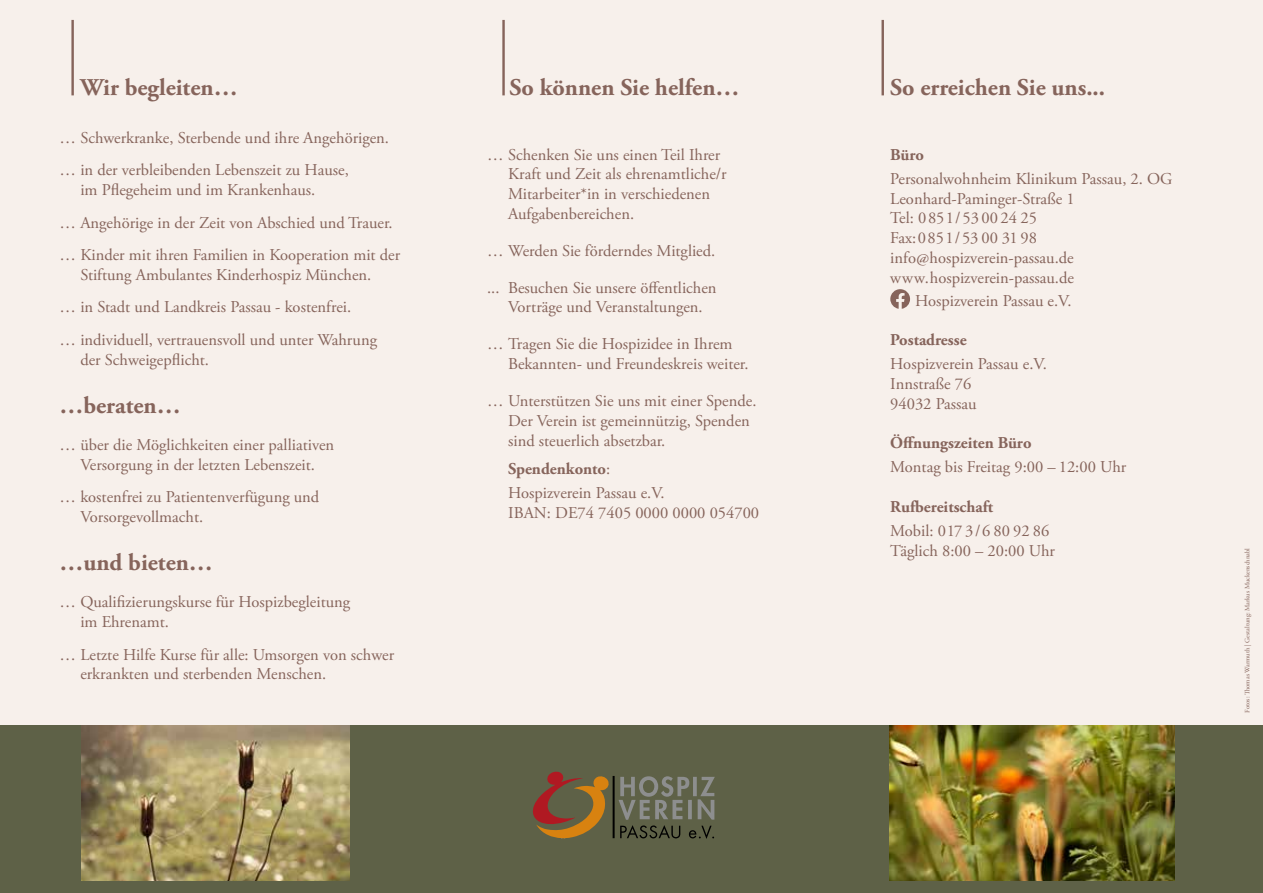
<style>
.page{position:relative;width:1263px;height:893px;background:#fff}
.page>*{position:absolute;margin:0;border:0;box-sizing:border-box;transform-origin:0 0}
.t1{font:700 24px "Adobe Garamond Pro";color:#86645b}
.t2{font:16.5px/19.8px "Adobe Garamond Pro";color:#86645b}
.t3{font:700 16.5px "Adobe Garamond Pro";color:#86645b}
.t4{font:6.75px "Adobe Garamond Pro";color:#86645b}
.s1{font-weight:700}
</style>
<div class="page">
<div style="left:0;top:0;width:1263px;height:725px;background:#f7f0eb"></div>
<div style="left:0;top:725px;width:1263px;height:168px;background:#5e6147"></div>
<img style="left:81px;top:725px;width:269px;height:156px">
<img style="left:890px;top:725px;width:284px;height:156px">
<svg style="left:533px;top:771px;width:76px;height:68px"></svg>
<hr style="left:613px;top:776px;width:2px;height:62px;background:#000">
<svg style="left:618px;top:776px;width:97px;height:63px"></svg>
<hr style="left:881px;top:20px;width:3px;height:75px;background:#86645b">
<svg style="left:890px;top:289px;width:20px;height:20px"></svg>
<hr style="left:71px;top:20px;width:3px;height:75px;background:#86645b">
<hr style="left:502px;top:20px;width:3px;height:75px;background:#86645b">
<h1 class="t1" style="left:80px;top:73px;width:159px">Wir begleiten…</h1>
<p class="t2" style="left:59px;top:122px;width:331px;line-height:32.5px">… Schwerkranke, Sterbende und ihre Angehörigen. … in der verbleibenden Lebenszeit zu Hause,</p>
<p class="t2" style="left:59px;top:174px;width:342px;line-height:32.5px;text-indent:21px">im Pflegeheim und im Krankenhaus.<br>… Angehörige in der Zeit von Abschied und Trauer. … Kinder mit ihren Familien in Kooperation mit der</p>
<p class="t2" style="left:59px;top:259px;width:319px;line-height:32.5px;text-indent:21px">Stiftung Ambulantes Kinderhospiz München. … in Stadt und Landkreis Passau - kostenfrei.<br>… individuell, vertrauensvoll und unter Wahrung</p>
<p class="t2" style="left:80px;top:350px;width:130px">der Schweigepflicht.</p>
<h1 class="t1" style="left:59px;top:391px;width:123px">…beraten…</h1>
<p class="t2" style="left:59px;top:435px;width:276px;text-align:center">… über die Möglichkeiten einer palliativen<br>Versorgung in der letzten Lebenszeit.</p>
<p class="t2" style="left:80px;top:488px;width:241px;text-indent:-21px">… kostenfrei zu Patientenverfügung und<br>Vorsorgevollmacht.</p>
<h1 class="t1" style="left:59px;top:549px;width:155px">…und bieten…</h1>
<p class="t2" style="left:80px;top:593px;width:271px;text-indent:-21px">… Qualifizierungskurse für Hospizbegleitung im Ehrenamt.</p>
<p class="t2" style="left:80px;top:645px;width:315px;text-indent:-21px">… Letzte Hilfe Kurse für alle: Umsorgen von schwer erkrankten und sterbenden Menschen.</p>
<h1 class="t1" style="left:510px;top:73px;width:231px">So können Sie helfen…</h1>
<p class="t2" style="left:508px;top:145px;width:220px;text-indent:-21px">… Schenken Sie uns einen Teil Ihrer<br>Kraft und Zeit als ehrenamtliche/r<br>Mitarbeiter*in in verschiedenen<br>Aufgabenbereichen.</p>
<p class="t2" style="left:487px;top:241px;width:230px">… Werden Sie förderndes Mitglied.</p>
<p class="t2" style="left:487px;top:278px;width:231px;text-align:center">... Besuchen Sie unsere öffentlichen<br>Vorträge und Veranstaltungen.</p>
<p class="t2" style="left:508px;top:335px;width:242px;text-indent:-21px">… Tragen Sie die Hospizidee in Ihrem<br>Bekannten- und Freundeskreis weiter.</p>
<p class="t2" style="left:508px;top:391px;width:250px;text-indent:-21px">… Unterstützen Sie uns mit einer Spende.<br>Der Verein ist gemeinnützig, Spenden sind steuerlich absetzbar.</p>
<p class="t2" style="left:508px;top:457px;width:158px;line-height:24px"><span class="s1">Spendenkonto</span>:<br>Hospizverein Passau e.V.</p>
<p class="t2" style="left:508px;top:503px;width:253px">IBAN: DE74 7405 0000 0000 054700</p>
<h1 class="t1" style="left:890px;top:73px;width:216px">So erreichen Sie uns...</h1>
<p class="t3" style="left:890px;top:145px;width:35px">Büro</p>
<p class="t2" style="left:890px;top:169px;width:284px">Personalwohnheim Klinikum Passau, 2. OG<br>Leonhard-Paminger-Straße 1<br>Tel: 0851/53 00 24 25<br>Fax:0851/53 00 31 98 info@hospizverein-passau.de www.hospizverein-passau.de</p>
<p class="t2" style="left:915px;top:291px;width:158px">Hospizverein Passau e.V.</p>
<p class="t3" style="left:890px;top:330px;width:78px">Postadresse</p>
<p class="t2" style="left:890px;top:355px;width:158px">Hospizverein Passau e.V.<br>Innstraße 76<br>94032 Passau</p>
<p class="t3" style="left:890px;top:434px;width:143px">Öffnungszeiten Büro</p>
<p class="t2" style="left:890px;top:458px;width:237px">Montag bis Freitag 9:00 – 12:00 Uhr</p>
<p class="t3" style="left:890px;top:497px;width:104px">Rufbereitschaft</p>
<p class="t2" style="left:890px;top:522px;width:166px">Mobil: 017 3/6 80 92 86<br>Täglich 8:00 – 20:00 Uhr</p>
<p class="t4" style="left:1243px;top:713px;width:166px;rotate:-90deg">Fotos: Thomas Warmuth | Gestaltung: Markus Muckenschnabl</p>
</div>
